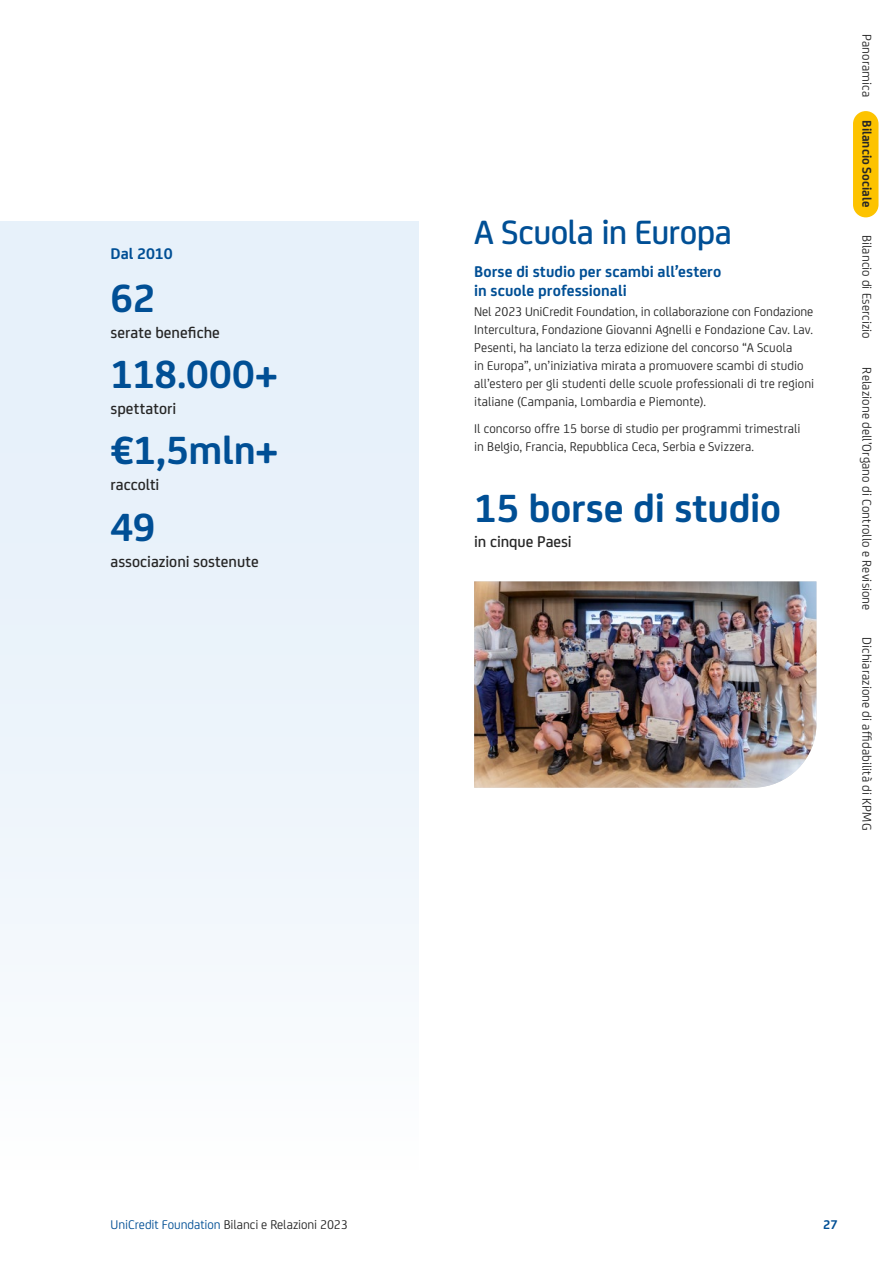
<style>
.page{position:relative;width:893px;height:1263px;background:#fff}
.page>*{position:absolute;margin:0;border:0;box-sizing:border-box;transform-origin:0 0}
.t1{font:700 42px "Uni Credit";letter-spacing:-.01em;color:#004f95}
.t2{font:500 36px "Uni Credit";letter-spacing:-.015em;color:#004f95}
.t3{font:500 16.5px "Uni Credit";color:#262626}
.t4{font:700 16.5px/19.5px "Uni Credit";color:#004f95}
.t5{font:13.5px/18px "Uni Credit";letter-spacing:.005em;color:#262626}
.t6{font:700 13.5px "Uni Credit";color:#262626}
.t7{font:700 13.5px "Uni Credit";color:#004f95}
.s1{color:#004f95}
</style>
<div class="page">
<div style="left:0;top:221px;width:419px;height:953px;background:#e7f1fa"></div>
<img style="left:474px;top:581px;width:342px;height:207px">
<div style="left:853px;top:111px;width:25px;height:106px;background:#fdc300;border-radius:13px"></div>
<p class="t4" style="left:111px;top:243px;width:64px">Dal 2010</p>
<h1 class="t1" style="left:111px;top:266px;width:46px">62</h1>
<p class="t3" style="left:111px;top:320px;width:111px">serate benefiche</p>
<h1 class="t1" style="left:111px;top:343px;width:169px">118.000+</h1>
<p class="t3" style="left:111px;top:396px;width:67px">spettatori</p>
<h1 class="t1" style="left:111px;top:419px;width:169px">€1,5mln+</h1>
<p class="t3" style="left:111px;top:473px;width:50px">raccolti</p>
<h1 class="t1" style="left:111px;top:495px;width:46px">49</h1>
<p class="t3" style="left:111px;top:549px;width:150px">associazioni sostenute</p>
<h2 class="t2" style="left:474px;top:206px;width:259px">A Scuola in Europa</h2>
<p class="t4" style="left:474px;top:260px;width:249px">Borse di studio per scambi all’estero in scuole professionali</p>
<p class="t5" style="left:474px;top:302px;width:342px">Nel 2023 UniCredit Foundation, in collaborazione con Fondazione Intercultura, Fondazione Giovanni Agnelli e Fondazione Cav. Lav.<br>Pesenti, ha lanciato la terza edizione del concorso “A Scuola<br>in Europa”, un’iniziativa mirata a promuovere scambi di studio all’estero per gli studenti delle scuole professionali di tre regioni italiane (Campania, Lombardia e Piemonte).</p>
<p class="t5" style="left:474px;top:418px;width:328px">Il concorso offre 15 borse di studio per programmi trimestrali in Belgio, Francia, Repubblica Ceca, Serbia e Svizzera.</p>
<h1 class="t1" style="left:474px;top:476px;width:308px">15 borse di studio</h1>
<p class="t3" style="left:474px;top:530px;width:99px">in cinque Paesi</p>
<p class="t5" style="left:877px;top:34px;width:64px;rotate:90deg">Panoramica</p>
<p class="t6" style="left:877px;top:120px;width:89px;rotate:90deg">Bilancio Sociale</p>
<p class="t5" style="left:877px;top:235px;width:106px;rotate:90deg">Bilancio di Esercizio</p>
<p class="t5" style="left:877px;top:367px;width:245px;rotate:90deg">Relazione dell’Organo di Controllo e Revisione</p>
<p class="t5" style="left:877px;top:637px;width:195px;rotate:90deg">Dichiarazione di affidabilità di KPMG</p>
<p class="t5" style="left:111px;top:1215px;width:239px"><span class="s1">UniCredit Foundation</span> Bilanci e Relazioni 2023</p>
<p class="t7" style="left:823px;top:1214px;width:16px">27</p>
</div>
